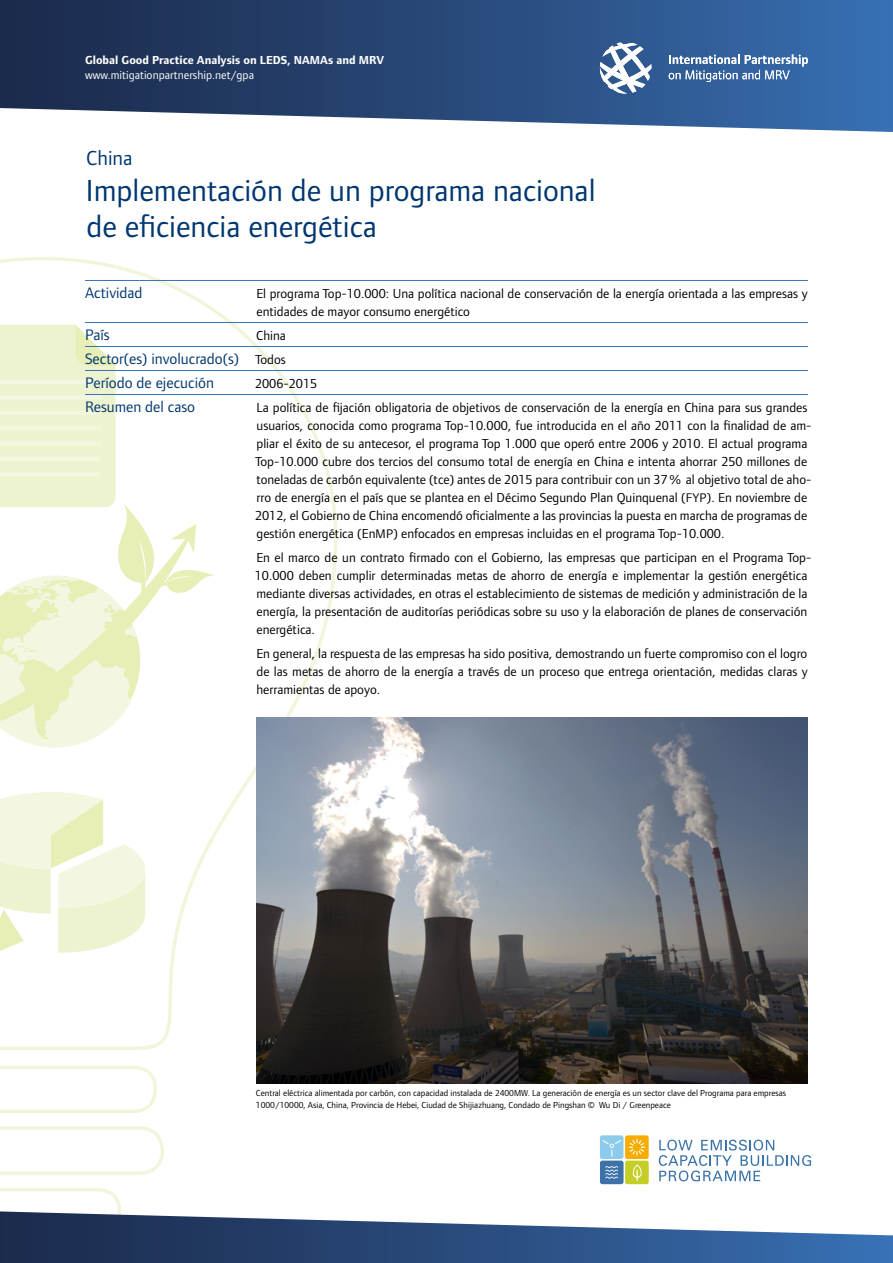
<style>
.page{position:relative;width:893px;height:1263px;background:#fff}
.page>*{position:absolute;margin:0;border:0;box-sizing:border-box;transform-origin:0 0}
.t1{font:31.5px/36px "Foundry Form Sans";color:#003770}
.t2{font:21px "Foundry Form Sans";color:#003770}
.t3{font:15.75px "Foundry Form Sans";color:#003770}
.Copy_Linie{font:13.5px/18px "Foundry Form Sans";color:#000}
.Copy{font:13.5px/18px "Foundry Form Sans";color:#000}
.t4{font:700 12px "Foundry Form Sans";color:#fff}
.t5{font:12px "Foundry Form Sans";color:#fff}
.Bildnachweis{font:9px/12px "Foundry Form Sans";color:#000}
.s1{font-size:12.9px}
</style>
<div class="page">
<svg style="left:0;top:257px;width:337px;height:793px"></svg>
<svg style="left:0;top:1126px;width:164px;height:49px"></svg>
<svg style="left:0;top:1066px;width:157px;height:47px"></svg>
<svg style="left:0;top:325px;width:116px;height:178px;background:#eef3d0"></svg>
<hr style="left:0;top:472px;width:100px;height:4px;background:#f3f6e1">
<hr style="left:0;top:457px;width:100px;height:4px;background:#f3f6e1">
<div style="left:0;top:441px;width:101px;height:5px;background:#f3f6e1"></div>
<hr style="left:0;top:426px;width:101px;height:4px;background:#f3f6e1">
<hr style="left:0;top:411px;width:101px;height:4px;background:#f3f6e1">
<hr style="left:0;top:395px;width:101px;height:4px;background:#f3f6e1">
<hr style="left:0;top:380px;width:101px;height:4px;background:#f3f6e1">
<svg style="left:0;top:503px;width:215px;height:251px"></svg>
<svg style="left:0;top:792px;width:146px;height:165px"></svg>
<svg style="left:0;top:1188px;width:893px;height:75px"></svg>
<svg style="left:0;top:0;width:893px;height:132px;background:#3d5b87"></svg>
<svg style="left:659px;top:1139px;width:152px;height:42px"></svg>
<svg style="left:600px;top:1135px;width:49px;height:49px;background:#b0ba86"></svg>
<svg style="left:600px;top:43px;width:51px;height:51px"></svg>
<svg style="left:669px;top:54px;width:139px;height:28px;background:#6589b6"></svg>
<hr style="left:85px;top:280px;width:723px;height:1px;background:#3974b9">
<hr style="left:85px;top:322px;width:723px;height:1px;background:#3974b9">
<hr style="left:85px;top:346px;width:723px;height:1px;background:#3974b9">
<hr style="left:85px;top:370px;width:723px;height:1px;background:#3974b9">
<hr style="left:85px;top:394px;width:723px;height:1px;background:#3974b9">
<img style="left:256px;top:718px;width:552px;height:366px">
<p class="t4" style="left:85px;top:53px;width:301px">Global Good Practice Analysis on LEDS, NAMAs and MRV</p>
<p class="t5" style="left:85px;top:68px;width:170px">www.mitigationpartnership.net/gpa</p>
<h2 class="t2" style="left:86px;top:145px;width:48px">China</h2>
<h1 class="t1" style="left:86px;top:172px;width:511px">Implementación de un programa nacional de eficiencia energética</h1>
<p class="t3" style="left:85px;top:283px;width:59px">Actividad</p>
<p class="t3" style="left:85px;top:325px;width:26px">País</p>
<p class="t3" style="left:85px;top:349px;width:156px">Sector(es) involucrado(s)</p>
<p class="t3" style="left:85px;top:373px;width:130px">Período de ejecución</p>
<p class="t3" style="left:85px;top:397px;width:112px">Resumen del caso</p>
<p class="Copy_Linie" style="left:256px;top:284px;width:553px">El programa Top-10.000: Una política nacional de conservación de la energía orientada a las empresas y entidades de mayor consumo energético</p>
<p class="Copy_Linie" style="left:256px;top:326px;width:31px">China</p>
<p class="Copy_Linie" style="left:255px;top:350px;width:32px">Todos</p>
<p class="Copy_Linie" style="left:255px;top:374px;width:64px">2006-2015</p>
<p class="Copy_Linie" style="left:255px;top:398px;width:558px">La política de fijación obligatoria de objetivos de conservación de la energía en China para sus grandes usuarios, conocida como programa Top-10.000, fue introducida en el año 2011 con la finalidad de am&shy;pliar el éxito de su antecesor, el programa Top 1.000 que operó entre 2006 y 2010. El actual programa Top-10.000 cubre dos tercios del consumo total de energía en China e intenta ahorrar 250 millones de toneladas de carbón equivalente (tce) antes de 2015 para contribuir con un 37% al objetivo total de aho&shy;rro de energía en el país que se plantea en el Décimo Segundo Plan Quinquenal (<span class="s1">FYP</span>). En noviembre de 2012, el Gobierno de China encomendó oficialmente a las provincias la puesta en marcha de programas de gestión energética (En<span class="s1">MP</span>) enfocados en empresas incluidas en el programa Top-10.000.</p>
<p class="Copy" style="left:255px;top:548px;width:558px">En el marco de un contrato firmado con el Gobierno, las empresas que participan en el Programa Top-10.000 deben cumplir determinadas metas de ahorro de energía e implementar la gestión energética mediante diversas actividades, en otras el establecimiento de sistemas de medición y administración de la energía, la presentación de auditorías periódicas sobre su uso y la elaboración de planes de conservación energética.</p>
<p class="Copy" style="left:256px;top:644px;width:553px;text-align:justify">En general, la respuesta de las empresas ha sido positiva, demostrando un fuerte compromiso con el logro de las metas de ahorro de la energía a través de un proceso que entrega orientación, medidas claras y herramientas de apoyo.</p>
<p class="Bildnachweis" style="left:256px;top:1087px;width:532px">Central eléctrica alimentada por carbón, con capacidad instalada de 2400MW. La generación de energía es un sector clave del Programa para empresas<br>1000/10000, Asia, China, Provincia de Hebei, Ciudad de Shijiazhuang, Condado de Pingshan © Wu Di / Greenpeace</p>
</div>
